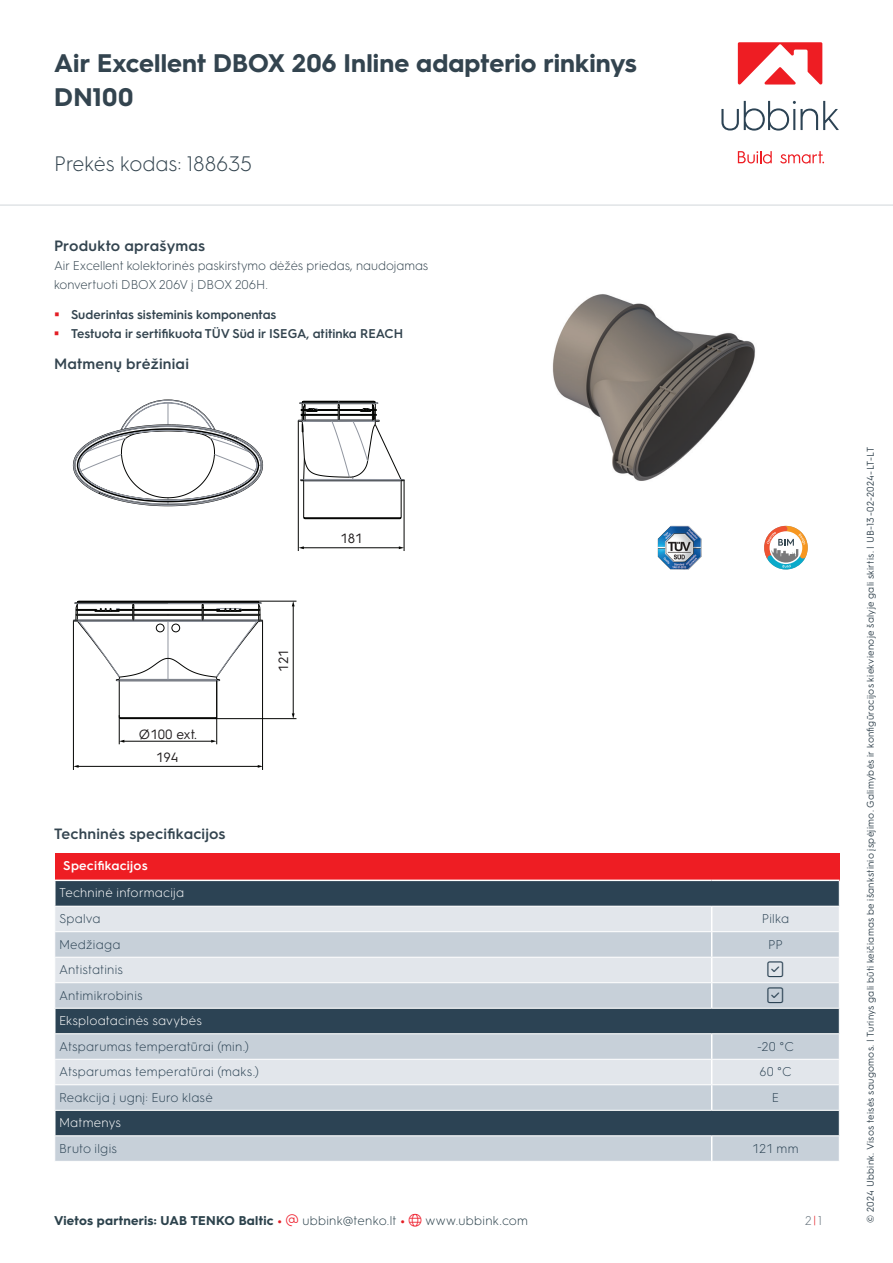
<style>
.page{position:relative;width:893px;height:1263px;background:#fff}
.page>*{position:absolute;margin:0;border:0;box-sizing:border-box;transform-origin:0 0}
.t1{font:700 25.5px/34px "HGS3";letter-spacing:.005em;color:#33444f}
.t2{font:300 21px "HGS3";color:#33444f}
.t3{font:300 18px "Font Awesome 6 Pro";color:#2c4354}
.t4{font:600 15px "HGS3";letter-spacing:.01em;color:#33444f}
.t5{font:13.5px "HGS3";color:#211d1e}
.t6{font:300 12.75px "HGS3";letter-spacing:.02em;color:#2c4354}
.t7{font:300 12.75px/19.2px "HGS3";color:#33444f}
.t8{font:600 12.75px/19.2px "HGS3";color:#33444f}
.t9{font:700 12.75px "HGS3";letter-spacing:.015em;color:#2c424c}
.t10{font:300 12.75px "HGS3";letter-spacing:.015em;color:#fff}
.t11{font:600 12.75px "HGS3";letter-spacing:.015em;color:#fff}
.t12{font:300 12.75px "HGS3";color:#66737c}
.t13{font:9.75px "HGS3";letter-spacing:.03em;color:#33444f}
.s1{color:#e31e25}
.s2{color:#ee1f2d}
.s3{font-weight:300}
</style>
<div class="page">
<div style="left:55px;top:853px;width:784px;height:27px;background:#ee1d23"></div>
<svg style="left:56px;top:881px;width:783px;height:25px;background:#2f4656"></svg>
<div style="left:55px;top:907px;width:784px;height:24px;background:#e2e6eb"></div>
<svg style="left:55px;top:932px;width:784px;height:229px;background:#abb6c0"></svg>
<hr style="left:54px;top:879px;width:658px;height:2px;background:#fff">
<hr style="left:712px;top:879px;width:127px;height:2px;background:#fff">
<hr style="left:55px;top:957px;width:657px;height:1px;background:#fff">
<hr style="left:712px;top:957px;width:127px;height:1px;background:#fff">
<hr style="left:55px;top:982px;width:657px;height:1px;background:#fff">
<hr style="left:712px;top:982px;width:127px;height:1px;background:#fff">
<svg style="left:711px;top:907px;width:1px;height:101px"></svg>
<hr style="left:54px;top:1008px;width:658px;height:1px;background:#fff">
<hr style="left:712px;top:1008px;width:128px;height:1px;background:#fff">
<hr style="left:54px;top:1009px;width:2px;height:24px;background:#fff">
<hr style="left:54px;top:1033px;width:658px;height:1px;background:#fff">
<hr style="left:712px;top:1033px;width:128px;height:1px;background:#fff">
<hr style="left:55px;top:1059px;width:657px;height:1px;background:#fff">
<hr style="left:712px;top:1059px;width:127px;height:1px;background:#fff">
<hr style="left:55px;top:1084px;width:657px;height:1px;background:#fff">
<hr style="left:712px;top:1084px;width:127px;height:1px;background:#fff">
<svg style="left:711px;top:1034px;width:1px;height:76px"></svg>
<hr style="left:54px;top:1110px;width:658px;height:1px;background:#fff">
<hr style="left:712px;top:1110px;width:128px;height:1px;background:#fff">
<hr style="left:54px;top:1111px;width:2px;height:24px;background:#fff">
<hr style="left:54px;top:1135px;width:658px;height:1px;background:#fff">
<hr style="left:712px;top:1135px;width:128px;height:1px;background:#fff">
<svg style="left:711px;top:1136px;width:1px;height:25px"></svg>
<svg style="left:839px;top:881px;width:1px;height:255px"></svg>
<svg style="left:764px;top:525px;width:44px;height:45px"></svg>
<img style="left:658px;top:526px;width:43px;height:44px">
<img style="left:552px;top:294px;width:204px;height:187px">
<hr style="left:78px;top:766px;width:181px;height:1px;background:#040503">
<svg style="left:74px;top:765px;width:5px;height:3px"></svg>
<hr style="left:73px;top:621px;width:1px;height:149px;background:#040503">
<hr style="left:262px;top:621px;width:1px;height:149px;background:#040503">
<svg style="left:73px;top:399px;width:332px;height:345px"></svg>
<hr style="left:0;top:204px;width:893px;height:2px;background:#e1e4e6">
<svg style="left:721px;top:101px;width:118px;height:30px"></svg>
<svg style="left:738px;top:151px;width:34px;height:13px"></svg>
<svg style="left:780px;top:151px;width:44px;height:13px"></svg>
<svg style="left:738px;top:42px;width:84px;height:43px"></svg>
<svg style="left:768px;top:962px;width:15px;height:15px"></svg>
<svg style="left:768px;top:987px;width:15px;height:16px"></svg>
<h1 class="t1" style="left:54px;top:45px;width:584px">Air Excellent DBOX 206 Inline adapterio rinkinys<br>DN100</h1>
<h2 class="t2" style="left:54px;top:150px;width:200px">Prekės kodas: 188635</h2>
<h3 class="t4" style="left:54px;top:235px;width:153px">Produkto aprašymas</h3>
<h3 class="t7" style="left:54px;top:255px;width:376px">Air Excellent kolektorinės paskirstymo dėžės priedas, naudojamas konvertuoti DBOX 206V į DBOX 206H.</h3>
<h3 class="t8" style="left:71px;top:304px;width:334px">Suderintas sisteminis komponentas<br>Testuota ir sertifikuota TÜV Süd ir ISEGA, atitinka REACH</h3>
<h3 class="t4" style="left:54px;top:353px;width:136px">Matmenų brėžiniai</h3>
<h3 class="t5" style="left:139px;top:724px;width:59px">Ø100 ext.</h3>
<h3 class="t5" style="left:156px;top:748px;width:24px">194</h3>
<h3 class="t4" style="left:54px;top:823px;width:173px">Techninės specifikacijos</h3>
<h3 class="t5" style="left:274px;top:672px;width:24px;rotate:-90deg">121</h3>
<h3 class="t5" style="left:340px;top:529px;width:24px">181</h3>
<h3 class="t11" style="left:63px;top:857px;width:86px">Specifikacijos</h3>
<h3 class="t10" style="left:59px;top:884px;width:127px">Techninė informacija</h3>
<h3 class="t6" style="left:59px;top:910px;width:43px">Spalva</h3>
<h3 class="t6" style="left:762px;top:910px;width:29px">Pilka</h3>
<h3 class="t6" style="left:59px;top:935px;width:63px">Medžiaga</h3>
<h3 class="t6" style="left:768px;top:935px;width:16px">PP</h3>
<h3 class="t6" style="left:59px;top:961px;width:66px">Antistatinis</h3>
<h3 class="t3" style="left:768px;top:960px;width:17px">▲❑◆</h3>
<h3 class="t6" style="left:59px;top:987px;width:85px">Antimikrobinis</h3>
<h3 class="t3" style="left:768px;top:986px;width:17px">▲❑◆</h3>
<h3 class="t10" style="left:59px;top:1012px;width:144px">Eksploatacinės savybės</h3>
<h3 class="t6" style="left:59px;top:1038px;width:192px">Atsparumas temperatūrai (min.)</h3>
<h3 class="t6" style="left:757px;top:1038px;width:38px">-20 °C</h3>
<h3 class="t6" style="left:59px;top:1063px;width:202px">Atsparumas temperatūrai (maks.)</h3>
<h3 class="t6" style="left:759px;top:1063px;width:34px">60 °C</h3>
<h3 class="t6" style="left:59px;top:1089px;width:155px">Reakcija į ugnį: Euro klasė</h3>
<h3 class="t6" style="left:772px;top:1089px;width:9px">E</h3>
<h3 class="t10" style="left:59px;top:1114px;width:64px">Matmenys</h3>
<h3 class="t6" style="left:59px;top:1140px;width:59px">Bruto ilgis</h3>
<h3 class="t6" style="left:752px;top:1140px;width:48px">121 mm</h3>
<h3 class="t9" style="left:54px;top:1211px;width:476px">Vietos partneris: UAB TENKO Baltic <span class="s1">•</span> <span class="s2">▼</span> <span class="s3">ubbink@tenko.lt</span> <span class="s1">•</span> <span class="s2">●□</span> <span class="s3">www.ubbink.com</span></h3>
<h3 class="t12" style="left:805px;top:1211px;width:18px">2<span class="s1">|</span>1</h3>
<p class="t13" style="left:864px;top:1222px;width:777px;rotate:-90deg">© 2024 Ubbink. Visos teisės saugomos. | Turinys gali būti keičiamas be išankstinio įspėjimo. Galimybės ir konfigūracijos kiekvienoje šalyje gali skirtis. | UB-13-02-2024-LT-LT</p>
</div>
